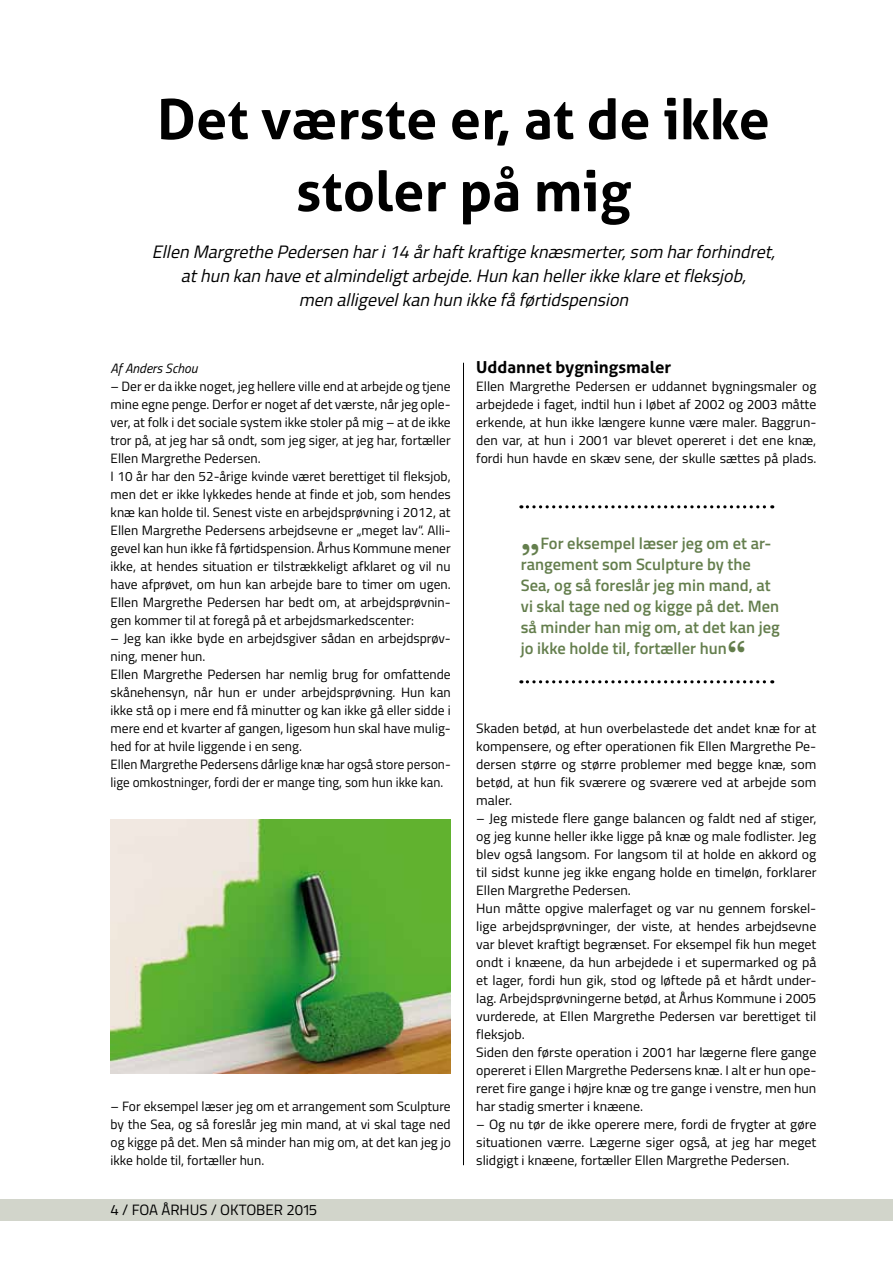
<style>
.page{position:relative;width:893px;height:1263px;background:#fff}
.page>*{position:absolute;margin:0;border:0;box-sizing:border-box;transform-origin:0 0}
.t1{font:700 55.5px/72px "Aller";color:#000;text-align:center}
.t2{font:italic 18px/24px "Titillium";color:#000;text-align:center}
.t3{font:600 16.5px/21px "Titillium";color:#647e4d}
.t4{font:700 16.5px "Aller";color:#000}
.t5{font:15px "Titillium";color:#000}
.t6{font:13.5px/18px "Titillium";color:#000;text-align:justify}
.t7{font:italic 13.5px "Titillium";color:#000}
.s1{font-family:"Baskerville";font-weight:700;font-size:33px}
</style>
<div class="page">
<div style="left:0;top:1199px;width:893px;height:21px;background:#d2d5cb"></div>
<hr style="left:463px;top:363px;width:1px;height:802px;background:#000">
<img style="left:111px;top:819px;width:340px;height:254px">
<svg style="left:521px;top:505px;width:252px;height:3px"></svg>
<svg style="left:521px;top:680px;width:252px;height:3px"></svg>
<h1 class="t1" style="left:157px;top:83px;width:614px">Det værste er, at de ikke stoler på mig</h1>
<h2 class="t2" style="left:152px;top:239px;width:630px">EllenMargrethePedersenhari14 århaftkraftigeknæsmerter,som harforhindret, athunkanhaveetalmindeligtarbejde.Hunkanhellerikkeklareetfleksjob, menalligevelkanhunikkefåførtidspension</h2>
<p class="t7" style="left:111px;top:358px;width:89px">Af Anders Schou</p>
<p class="t6" style="left:111px;top:377px;width:342px;text-align:left">– Der er da ikke noget, jeg hellere ville end at arbejde og tjene mine egne penge. Derfor er noget af det værste, når jeg ople&shy;ver, at folk i det sociale system ikke stoler på mig – at de ikke tror på, at jeg har så ondt, som jeg siger, at jeg har, fortæller Ellen Margrethe Pedersen.<br>I 10 år har den 52-årige kvinde været berettiget til fleksjob, men det er ikke lykkedes hende at finde et job, som hendes knæ kan holde til. Senest viste en arbejdsprøvning i 2012, at Ellen Margrethe Pedersens arbejdsevne er „meget lav“. Alli&shy;gevel kan hun ikke få førtidspension. Århus Kommune mener ikke, at hendes situation er tilstrækkeligt afklaret og vil nu have afprøvet, om hun kan arbejde bare to timer om ugen.<br>Ellen Margrethe Pedersen har bedt om, at arbejdsprøvnin&shy;gen kommer til at foregå på et arbejdsmarkedscenter:</p>
<p class="t6" style="left:111px;top:629px;width:342px;text-align:left">– Jeg kan ikke byde en arbejdsgiver sådan en arbejdsprøv&shy;ning, mener hun.<br>Ellen Margrethe Pedersen har nemlig brug for omfattende skånehensyn, når hun er under arbejdsprøvning. Hun kan ikke stå op i mere end få minutter og kan ikke gå eller sidde i mere end et kvarter af gangen, ligesom hun skal have mulig&shy;hed for at hvile liggende i en seng.<br>Ellen Margrethe Pedersens dårlige knæ har også store person&shy;lige omkostninger, fordi der er mange ting, som hun ikke kan.</p>
<p class="t6" style="left:111px;top:1097px;width:342px">– For eksempel læser jeg om et arrangement som Sculpture by the Sea, og så foreslår jeg min mand, at vi skal tage ned og kigge på det. Men så minder han mig om, at det kan jeg jo ikke holde til, fortæller hun.</p>
<p class="t5" style="left:111px;top:1199px;width:208px">4 / FOA ÅRHUS / OKTOBER 2015</p>
<p class="t4" style="left:476px;top:357px;width:197px">Uddannet bygningsmaler</p>
<p class="t6" style="left:476px;top:377px;width:342px">Ellen Margrethe Pedersen er uddannet bygningsmaler og arbejdede i faget, indtil hun i løbet af 2002 og 2003 måtte erkende, at hun ikke længere kunne være maler. Baggrun&shy;den var, at hun i 2001 var blevet opereret i det ene knæ, fordi hun havde en skæv sene, der skulle sættes på plads.</p>
<p class="t3" style="left:521px;top:532px;width:260px"><span class="s1">„</span>For eksempel læser jeg om et ar&shy;rangement som Sculpture by the<br>Sea, og så foreslår jeg min mand, at vi skal tage ned og kigge på det. Men så minder han mig om, at det kan jeg jo ikke holde til, fortæller hun<span class="s1">“</span></p>
<p class="t6" style="left:476px;top:719px;width:342px">Skaden betød, at hun overbelastede det andet knæ for at kompensere, og efter operationen fik Ellen Margrethe Pe&shy;dersen større og større problemer med begge knæ, som betød, at hun fik sværere og sværere ved at arbejde som maler.</p>
<p class="t6" style="left:476px;top:809px;width:342px;text-align:left">– Jeg mistede flere gange balancen og faldt ned af stiger, og jeg kunne heller ikke ligge på knæ og male fodlister. Jeg blev også langsom. For langsom til at holde en akkord og til sidst kunne jeg ikke engang holde en timeløn, forklarer Ellen Margrethe Pedersen.<br>Hun måtte opgive malerfaget og var nu gennem forskel&shy;lige arbejdsprøvninger, der viste, at hendes arbejdsevne var blevet kraftigt begrænset. For eksempel fik hun meget ondt i knæene, da hun arbejdede i et supermarked og på et lager, fordi hun gik, stod og løftede på et hårdt under&shy;lag. Arbejdsprøvningerne betød, at Århus Kommune i 2005 vurderede, at Ellen Margrethe Pedersen var berettiget til fleksjob.<br>Siden den første operation i 2001 har lægerne flere gange opereret i Ellen Margrethe Pedersens knæ. I alt er hun ope&shy;reret fire gange i højre knæ og tre gange i venstre, men hun har stadig smerter i knæene.</p>
<p class="t6" style="left:476px;top:1115px;width:342px">– Og nu tør de ikke operere mere, fordi de frygter at gøre situationen værre. Lægerne siger også, at jeg har meget slidgigt i knæene, fortæller Ellen Margrethe Pedersen.</p>
</div>
